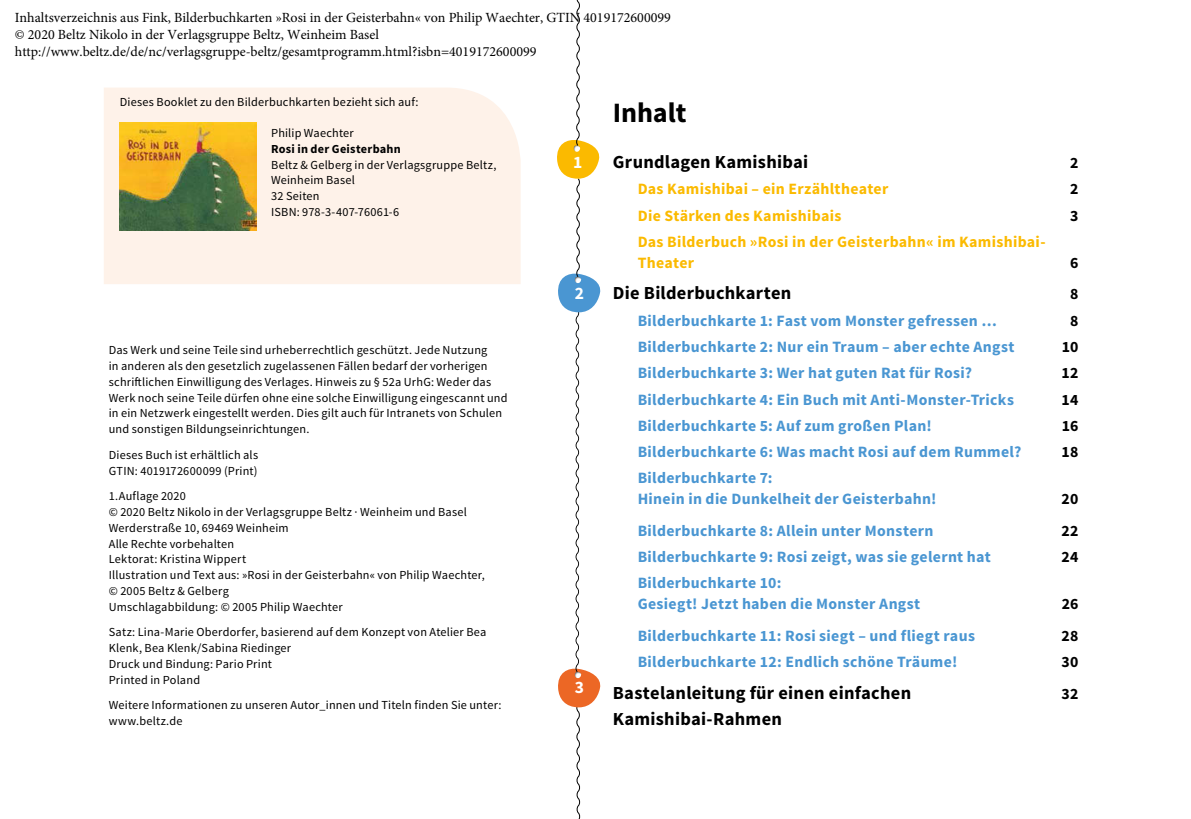
<style>
.page{position:relative;width:1191px;height:819px;background:#fff}
.page>*{position:absolute;margin:0;border:0;box-sizing:border-box;transform-origin:0 0}
.t1{font:700 28px "Source Sans Pro";letter-spacing:-.005em;color:#000}
.t2{font:700 18.38px "Source Sans Pro";letter-spacing:.015em;color:#000}
.t3{font:700 17.5px "Source Sans Pro";color:#fff}
.t4{font:700 15.75px/21px "Source Sans Pro";letter-spacing:.02em;color:#4a96d2}
.t5{font:700 15.75px/21px "Source Sans Pro";letter-spacing:.02em;color:#fbba00}
.t6{font:700 15.75px "Source Sans Pro";letter-spacing:.02em;color:#000}
.t7{font:14px/16.8px "Minion Pro";color:#000}
.t8{font:12.25px/15.8px "Source Sans Pro";letter-spacing:.015em;color:#000}
.t9{font:700 12.25px "Source Sans Pro";letter-spacing:.02em;color:#000}
</style>
<div class="page">
<div style="left:104px;top:88px;width:416px;height:196px;background:#fef2e9"></div>
<img style="left:120px;top:123px;width:136px;height:107px">
<svg style="left:557px;top:0;width:44px;height:818px"></svg>
<p class="t7" style="left:15px;top:9px;width:657px">Inhaltsverzeichnis aus Fink, Bilderbuchkarten »Rosi in der Geisterbahn« von Philip Waechter, GTIN 4019172600099 © 2020 Beltz Nikolo in der Verlagsgruppe Beltz, Weinheim Basel http://www.beltz.de/de/nc/verlagsgruppe-beltz/gesamtprogramm.html?isbn=4019172600099</p>
<p class="t8" style="left:120px;top:94px;width:300px">Dieses Booklet zu den Bilderbuchkarten bezieht sich auf:</p>
<p class="t8" style="left:271px;top:125px;width:84px">Philip Waechter</p>
<p class="t9" style="left:271px;top:141px;width:131px">Rosi in der Geisterbahn</p>
<p class="t8" style="left:271px;top:157px;width:227px">Beltz &amp; Gelberg in der Verlagsgruppe Beltz,<br>Weinheim Basel<br>32 Seiten<br>ISBN: 978-3-407-76061-6</p>
<p class="t8" style="left:109px;top:342px;width:400px">Das Werk und seine Teile sind urheberrechtlich geschützt. Jede Nutzung<br>in anderen als den gesetzlich zugelassenen Fällen bedarf der vorherigen schriftlichen Einwilligung des Verlages. Hinweis zu § 52a UrhG: Weder das Werk noch seine Teile dürfen ohne eine solche Einwilligung eingescannt und in ein Netzwerk eingestellt werden. Dies gilt auch für Intranets von Schulen und sonstigen Bildungseinrichtungen.</p>
<p class="t8" style="left:109px;top:447px;width:151px">Dieses Buch ist erhältlich als<br>GTIN: 4019172600099 (Print)</p>
<p class="t8" style="left:109px;top:488px;width:377px">1.Auflage 2020<br>© 2020 Beltz Nikolo in der Verlagsgruppe Beltz · Weinheim und Basel Werderstraße 10, 69469 Weinheim<br>Alle Rechte vorbehalten<br>Lektorat: Kristina Wippert<br>Illustration und Text aus: »Rosi in der Geisterbahn« von Philip Waechter, © 2005 Beltz &amp; Gelberg<br>Umschlagabbildung: © 2005 Philip Waechter</p>
<p class="t8" style="left:109px;top:624px;width:379px">Satz: Lina-Marie Oberdorfer, basierend auf dem Konzept von Atelier Bea Klenk, Bea Klenk/Sabina Riedinger<br>Druck und Bindung: Pario Print<br>Printed in Poland</p>
<p class="t8" style="left:109px;top:697px;width:394px">Weitere Informationen zu unseren Autor_innen und Titeln finden Sie unter: www.beltz.de</p>
<h3 class="t3" style="left:573px;top:151px;width:11px">1</h3>
<h3 class="t3" style="left:575px;top:282px;width:11px">2</h3>
<h3 class="t3" style="left:575px;top:676px;width:11px">3</h3>
<h1 class="t1" style="left:613px;top:94px;width:75px">Inhalt</h1>
<h2 class="t2" style="left:613px;top:150px;width:197px">Grundlagen Kamishibai</h2>
<p class="t6" style="left:1070px;top:153px;width:10px">2</p>
<p class="t5" style="left:637px;top:179px;width:252px">Das Kamishibai – ein Erzähltheater</p>
<p class="t6" style="left:1070px;top:179px;width:10px">2</p>
<p class="t5" style="left:637px;top:205px;width:205px">Die Stärken des Kamishibais</p>
<p class="t6" style="left:1070px;top:205px;width:10px">3</p>
<p class="t5" style="left:637px;top:232px;width:409px">Das Bilderbuch »Rosi in der Geisterbahn« im Kamishibai-<br>Theater</p>
<p class="t6" style="left:1070px;top:252px;width:10px">6</p>
<h2 class="t2" style="left:613px;top:281px;width:180px">Die Bilderbuchkarten</h2>
<p class="t6" style="left:1070px;top:284px;width:10px">8</p>
<p class="t4" style="left:637px;top:310px;width:361px">Bilderbuchkarte 1: Fast vom Monster gefressen …</p>
<p class="t6" style="left:1070px;top:310px;width:10px">8</p>
<p class="t4" style="left:637px;top:337px;width:378px">Bilderbuchkarte 2: Nur ein Traum – aber echte Angst</p>
<p class="t6" style="left:1061px;top:336px;width:18px">10</p>
<p class="t4" style="left:637px;top:363px;width:336px">Bilderbuchkarte 3: Wer hat guten Rat für Rosi?</p>
<p class="t6" style="left:1061px;top:363px;width:18px">12</p>
<p class="t4" style="left:637px;top:389px;width:378px">Bilderbuchkarte 4: Ein Buch mit Anti-Monster-Tricks</p>
<p class="t6" style="left:1061px;top:389px;width:18px">14</p>
<p class="t4" style="left:637px;top:415px;width:296px">Bilderbuchkarte 5: Auf zum großen Plan!</p>
<p class="t6" style="left:1061px;top:415px;width:18px">16</p>
<p class="t4" style="left:637px;top:442px;width:385px">Bilderbuchkarte 6: Was macht Rosi auf dem Rummel?</p>
<p class="t6" style="left:1061px;top:441px;width:18px">18</p>
<p class="t4" style="left:637px;top:468px;width:300px">Bilderbuchkarte 7:<br>Hinein in die Dunkelheit der Geisterbahn!</p>
<p class="t6" style="left:1061px;top:489px;width:18px">20</p>
<p class="t4" style="left:637px;top:520px;width:297px">Bilderbuchkarte 8: Allein unter Monstern</p>
<p class="t6" style="left:1061px;top:520px;width:19px">22</p>
<p class="t4" style="left:637px;top:547px;width:355px">Bilderbuchkarte 9: Rosi zeigt, was sie gelernt hat</p>
<p class="t6" style="left:1061px;top:546px;width:19px">24</p>
<p class="t4" style="left:637px;top:573px;width:284px">Bilderbuchkarte 10:<br>Gesiegt! Jetzt haben die Monster Angst</p>
<p class="t6" style="left:1061px;top:594px;width:18px">26</p>
<p class="t4" style="left:637px;top:625px;width:339px">Bilderbuchkarte 11: Rosi siegt – und fliegt raus</p>
<p class="t6" style="left:1061px;top:625px;width:19px">28</p>
<p class="t4" style="left:637px;top:652px;width:321px">Bilderbuchkarte 12: Endlich schöne Träume!</p>
<p class="t6" style="left:1061px;top:651px;width:19px">30</p>
<h2 class="t2" style="left:613px;top:680px;width:300px">Bastelanleitung für einen einfachen</h2>
<p class="t6" style="left:1061px;top:683px;width:18px">32</p>
<h2 class="t2" style="left:613px;top:707px;width:171px">Kamishibai-Rahmen</h2>
</div>
